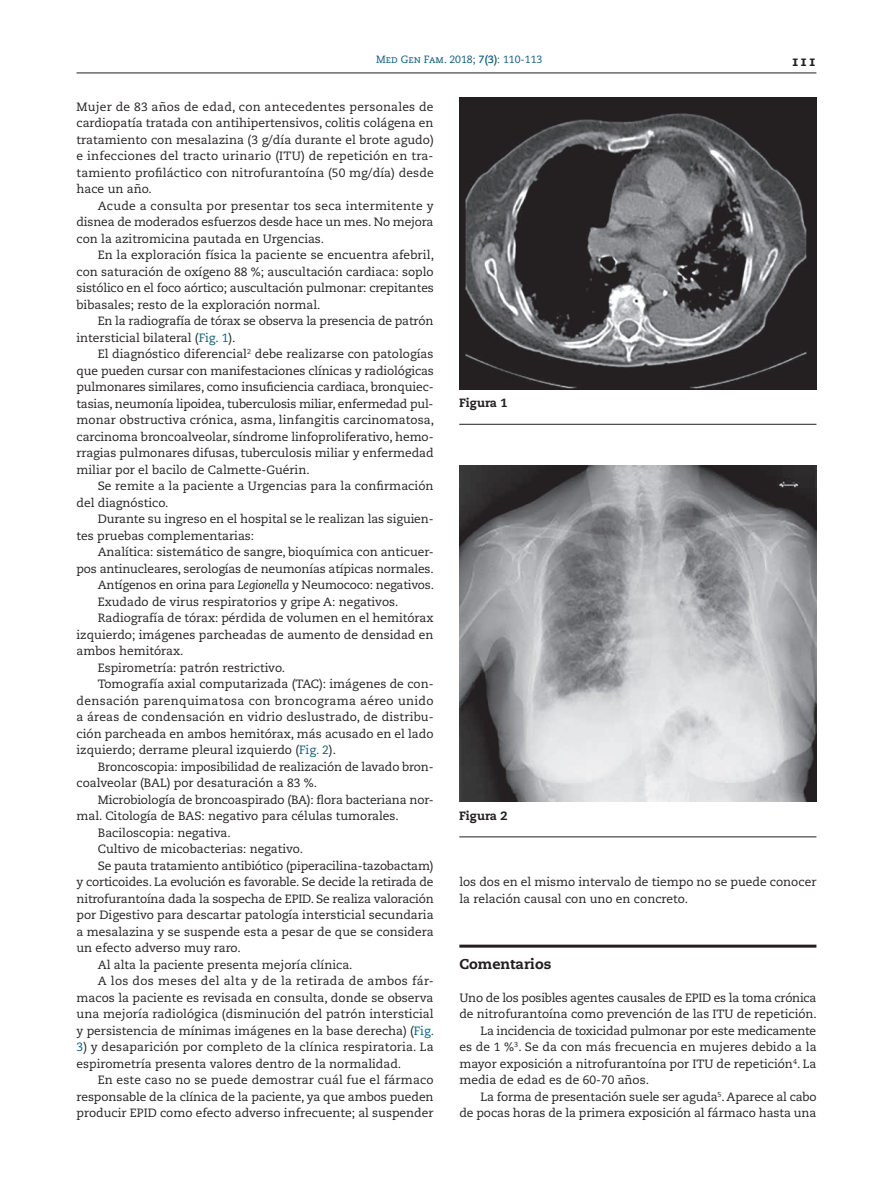
<style>
.page{position:relative;width:893px;height:1191px;background:#fff}
.page>*{position:absolute;margin:0;border:0;box-sizing:border-box;transform-origin:0 0}
.t1{font:800 14.25px "Caecilia";color:#231f20}
.t2{font:14.25px "Caecilia Heavy SC";color:#231f20}
.t3{font:12px/16.5px "Caecilia";color:#231f20;text-align:justify}
.t4{font:12px "Caecilia";letter-spacing:-.02em;color:#231f20}
.t5{font:12px "Caecilia";letter-spacing:.025em;color:#231f20}
.t6{font:800 12px "Caecilia";color:#231f20}
.t7{font:10.5px "Caecilia";color:#0c5d79}
.s1{font-family:"Caecilia Roman SC"}
.s2{font-weight:700}
.s3{color:#0c5d79}
.s4{font-style:italic}
</style>
<div class="page">
<hr style="left:77px;top:73px;width:739px;height:1px;background:#231f20">
<hr style="left:459px;top:944px;width:357px;height:3px;background:#231f20">
<hr style="left:459px;top:424px;width:357px;height:1px;background:#231f20">
<hr style="left:459px;top:836px;width:357px;height:1px;background:#231f20">
<img style="left:459px;top:98px;width:357px;height:291px">
<img style="left:459px;top:466px;width:357px;height:335px">
<p class="t7" style="left:376px;top:53px;width:168px"><span class="s1">Med Gen Fam.</span> 2018; <span class="s2">7(3)</span>: 110-113</p>
<p class="t2" style="left:791px;top:52px;width:27px">111</p>
<p class="t3" style="left:77px;top:98px;width:359px">Mujer de 83 años de edad, con antecedentes personales de cardiopatía tratada con antihipertensivos, colitis colágena en tratamiento con mesalazina (3 g/día durante el brote agudo) e infecciones del tracto urinario (ITU) de repetición en tra&shy;tamiento profiláctico con nitrofurantoína (50 mg/día) desde hace un año.</p>
<p class="t3" style="left:77px;top:197px;width:359px;text-indent:21px">Acude a consulta por presentar tos seca intermitente y disnea de moderados esfuerzos desde hace un mes. No mejora con la azitromicina pautada en Urgencias.</p>
<p class="t3" style="left:77px;top:247px;width:359px;text-indent:21px">En la exploración física la paciente se encuentra afebril, con saturación de oxígeno 88 %; auscultación cardiaca: soplo sistólico en el foco aórtico; auscultación pulmonar: crepitantes bibasales; resto de la exploración normal.</p>
<p class="t3" style="left:77px;top:313px;width:359px;text-indent:21px">En la radiografía de tórax se observa la presencia de patrón intersticial bilateral (<span class="s3">Fig. 1</span>).</p>
<p class="t3" style="left:77px;top:346px;width:359px;text-indent:21px">El diagnóstico diferencial<sup>2</sup> debe realizarse con patologías que pueden cursar con manifestaciones clínicas y radiológicas pulmonares similares, como insuficiencia cardiaca, bronquiec&shy;tasias, neumonía lipoidea, tuberculosis miliar, enfermedad pul&shy;monar obstructiva crónica, asma, linfangitis carcinomatosa, carcinoma broncoalveolar, síndrome linfoproliferativo, hemo&shy;rragias pulmonares difusas, tuberculosis miliar y enfermedad miliar por el bacilo de Calmette-Guérin.</p>
<p class="t3" style="left:77px;top:478px;width:359px;text-indent:21px">Se remite a la paciente a Urgencias para la confirmación del diagnóstico.</p>
<p class="t3" style="left:77px;top:511px;width:359px;text-indent:21px">Durante su ingreso en el hospital se le realizan las siguien&shy;tes pruebas complementarias:</p>
<p class="t3" style="left:98px;top:544px;width:337px">Analítica: sistemático de sangre, bioquímica con anticuer-</p>
<p class="t3" style="left:77px;top:560px;width:359px">pos antinucleares, serologías de neumonías atípicas normales.</p>
<p class="t3" style="left:98px;top:577px;width:338px">Antígenos en orina para <span class="s4">Legionella</span> y Neumococo: negativos.</p>
<p class="t3" style="left:98px;top:593px;width:302px">Exudado de virus respiratorios y gripe A: negativos.</p>
<p class="t3" style="left:98px;top:610px;width:337px">Radiografía de tórax: pérdida de volumen en el hemitórax</p>
<p class="t3" style="left:77px;top:626px;width:359px">izquierdo; imágenes parcheadas de aumento de densidad en</p>
<p class="t3" style="left:77px;top:643px;width:108px">ambos hemitórax.</p>
<p class="t3" style="left:98px;top:659px;width:189px">Espirometría: patrón restrictivo.</p>
<p class="t3" style="left:98px;top:676px;width:337px">Tomografía axial computarizada (TAC): imágenes de con-</p>
<p class="t5" style="left:77px;top:693px;width:358px">densación parenquimatosa con broncograma aéreo unido</p>
<p class="t3" style="left:77px;top:709px;width:359px">a áreas de condensación en vidrio deslustrado, de distribu-</p>
<p class="t3" style="left:77px;top:725px;width:358px">ción parcheada en ambos hemitórax, más acusado en el lado</p>
<p class="t3" style="left:77px;top:742px;width:261px">izquierdo; derrame pleural izquierdo (<span class="s3">Fig. 2</span>).</p>
<p class="t3" style="left:98px;top:758px;width:337px">Broncoscopia: imposibilidad de realización de lavado bron-</p>
<p class="t3" style="left:77px;top:775px;width:242px">coalveolar (BAL) por desaturación a 83 %.</p>
<p class="t3" style="left:98px;top:791px;width:337px">Microbiología de broncoaspirado (BA): flora bacteriana nor-</p>
<p class="t3" style="left:77px;top:808px;width:324px">mal. Citología de BAS: negativo para células tumorales.</p>
<p class="t3" style="left:98px;top:824px;width:134px">Baciloscopia: negativa.</p>
<p class="t3" style="left:98px;top:841px;width:207px">Cultivo de micobacterias: negativo.</p>
<p class="t3" style="left:98px;top:857px;width:337px">Se pauta tratamiento antibiótico (piperacilina-tazobactam)</p>
<p class="t3" style="left:77px;top:874px;width:359px">y corticoides. La evolución es favorable. Se decide la retirada de</p>
<p class="t3" style="left:77px;top:890px;width:359px">nitrofurantoína dada la sospecha de EPID. Se realiza valoración</p>
<p class="t3" style="left:77px;top:907px;width:359px">por Digestivo para descartar patología intersticial secundaria</p>
<p class="t3" style="left:77px;top:923px;width:359px">a mesalazina y se suspende esta a pesar de que se considera</p>
<p class="t3" style="left:77px;top:940px;width:166px">un efecto adverso muy raro.</p>
<p class="t3" style="left:98px;top:956px;width:256px">Al alta la paciente presenta mejoría clínica.</p>
<p class="t5" style="left:98px;top:974px;width:337px">A los dos meses del alta y de la retirada de ambos fár-</p>
<p class="t3" style="left:77px;top:989px;width:358px">macos la paciente es revisada en consulta, donde se observa</p>
<p class="t3" style="left:77px;top:1006px;width:359px">una mejoría radiológica (disminución del patrón intersticial</p>
<p class="t3" style="left:77px;top:1022px;width:359px">y persistencia de mínimas imágenes en la base derecha) (<span class="s3">Fig.</span></p>
<p class="t3" style="left:77px;top:1039px;width:359px"><span class="s3">3</span>) y desaparición por completo de la clínica respiratoria. La espirometría presenta valores dentro de la normalidad.</p>
<p class="t3" style="left:77px;top:1072px;width:359px;text-indent:21px">En este caso no se puede demostrar cuál fue el fármaco responsable de la clínica de la paciente, ya que ambos pueden producir EPID como efecto adverso infrecuente; al suspender</p>
<p class="t6" style="left:459px;top:395px;width:50px">Figura 1</p>
<p class="t6" style="left:459px;top:808px;width:50px">Figura 2</p>
<p class="t3" style="left:459px;top:874px;width:359px">los dos en el mismo intervalo de tiempo no se puede conocer la relación causal con uno en concreto.</p>
<p class="t1" style="left:459px;top:955px;width:93px">Comentarios</p>
<p class="t4" style="left:459px;top:990px;width:359px">Uno de los posibles agentes causales de EPID es la toma crónica</p>
<p class="t3" style="left:459px;top:1006px;width:359px">de nitrofurantoína como prevención de las ITU de repetición.</p>
<p class="t4" style="left:481px;top:1023px;width:337px">La incidencia de toxicidad pulmonar por este medicamente</p>
<p class="t3" style="left:459px;top:1039px;width:359px">es de 1 %<sup>3</sup>. Se da con más frecuencia en mujeres debido a la</p>
<p class="t3" style="left:459px;top:1055px;width:359px">mayor exposición a nitrofurantoína por ITU de repetición<sup>4</sup>. La</p>
<p class="t3" style="left:459px;top:1072px;width:191px">media de edad es de 60-70 años.</p>
<p class="t3" style="left:481px;top:1088px;width:337px">La forma de presentación suele ser aguda<sup>5</sup>. Aparece al cabo</p>
<p class="t3" style="left:459px;top:1105px;width:358px">de pocas horas de la primera exposición al fármaco hasta una</p>
</div>
